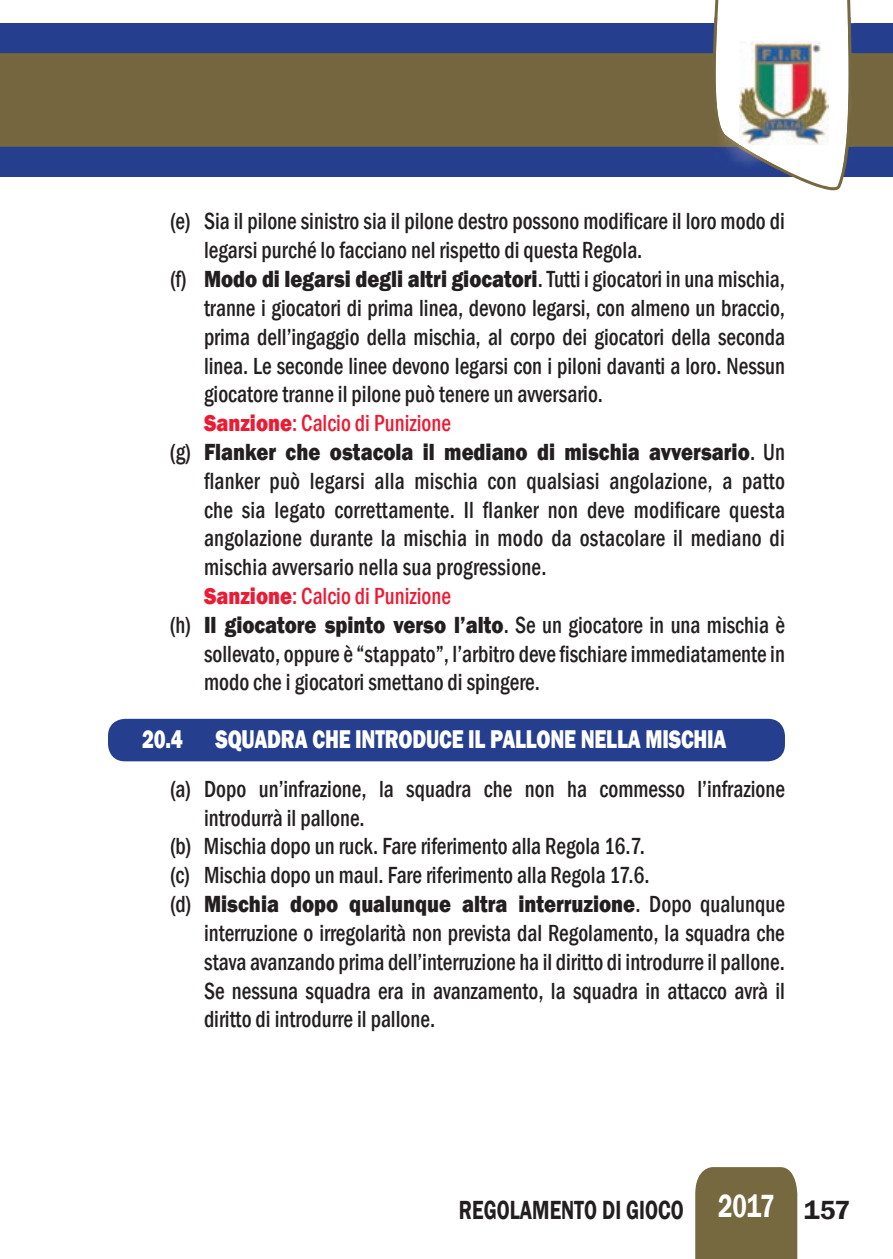
<style>
.page{position:relative;width:893px;height:1259px;background:#fff}
.page>*{position:absolute;margin:0;border:0;box-sizing:border-box;transform-origin:0 0}
.t1{font:600 27px "Franklin Gothic";color:#231f20;scale:.75 1}
.t2{font:800 26.4px "Franklin Gothic";letter-spacing:-.01em;color:#fff;scale:.77 1}
.t3{font:500 condensed 24px "Franklin Gothic";color:#231f20;scale:.9 1}
.t4{font:800 24px "Franklin Gothic";color:#231f20;scale:.85 1}
.t5{font:500 condensed 24px "Franklin Gothic";color:#ed1a33;scale:.9 1}
.s1{font-weight:800;font-stretch:normal}
.s2{font-weight:500;font-stretch:condensed}
.s3{font-size:33px;color:#fff}
</style>
<div class="page">
<div style="left:0;top:23px;width:893px;height:153px;background:#253f8e"></div>
<div style="left:0;top:55px;width:893px;height:90px;background:#75663f"></div>
<hr style="left:0;top:53px;width:893px;height:3px;background:#76683f">
<hr style="left:0;top:144px;width:893px;height:3px;background:#76683f">
<div style="left:695px;top:1167px;width:102px;height:92px;background:#76683f"></div>
<svg style="left:707px;top:0;width:149px;height:191px"></svg>
<img style="left:714px;top:17px;width:137px;height:152px">
<img style="left:740px;top:41px;width:88px;height:103px">
<div style="left:108px;top:719px;width:677px;height:42px;background:#253f8e;border-radius:17px"></div>
<p class="t3" style="left:170px;top:206px;width:685px">(e) Sia il pilone sinistro sia il pilone destro possono modificare il loro modo di</p>
<p class="t3" style="left:204px;top:234px;width:489px">legarsi purché lo facciano nel rispetto di questa Regola.</p>
<p class="t3" style="left:170px;top:263px;width:685px">(f) <span class="s1">Modo di legarsi degli altri giocatori</span>. Tutti i giocatori in una mischia,</p>
<p class="t3" style="left:204px;top:292px;width:647px">tranne i giocatori di prima linea, devono legarsi, con almeno un braccio,</p>
<p class="t3" style="left:204px;top:321px;width:647px">prima dell’ingaggio della mischia, al corpo dei giocatori della seconda</p>
<p class="t3" style="left:204px;top:350px;width:647px">linea. Le seconde linee devono legarsi con i piloni davanti a loro. Nessun</p>
<p class="t3" style="left:204px;top:378px;width:445px">giocatore tranne il pilone può tenere un avversario.</p>
<p class="t5" style="left:204px;top:407px;width:276px"><span class="s1">Sanzione</span>: Calcio di Punizione</p>
<p class="t4" style="left:170px;top:436px;width:725px"><span class="s2">(g)</span> Flanker che ostacola il mediano di mischia avversario<span class="s2">. Un</span></p>
<p class="t3" style="left:204px;top:465px;width:647px">flanker può legarsi alla mischia con qualsiasi angolazione, a patto</p>
<p class="t3" style="left:204px;top:494px;width:647px">che sia legato correttamente. Il flanker non deve modificare questa</p>
<p class="t3" style="left:204px;top:522px;width:647px">angolazione durante la mischia in modo da ostacolare il mediano di</p>
<p class="t3" style="left:204px;top:551px;width:382px">mischia avversario nella sua progressione.</p>
<p class="t5" style="left:204px;top:580px;width:276px"><span class="s1">Sanzione</span>: Calcio di Punizione</p>
<p class="t3" style="left:170px;top:609px;width:685px">(h) <span class="s1">Il giocatore spinto verso l’alto</span>. Se un giocatore in una mischia è</p>
<p class="t3" style="left:204px;top:638px;width:647px">sollevato, oppure è “stappato”, l’arbitro deve fischiare immediatamente in</p>
<p class="t3" style="left:204px;top:666px;width:375px">modo che i giocatori smettano di spingere.</p>
<p class="t2" style="left:142px;top:722px;width:761px">20.4 SQUADRA CHE INTRODUCE IL PALLONE NELLA MISCHIA</p>
<p class="t3" style="left:170px;top:773px;width:685px">(a) Dopo un’infrazione, la squadra che non ha commesso l’infrazione</p>
<p class="t3" style="left:204px;top:802px;width:180px">introdurrà il pallone.</p>
<p class="t3" style="left:170px;top:830px;width:529px">(b) Mischia dopo un ruck. Fare riferimento alla Regola 16.7.</p>
<p class="t3" style="left:170px;top:859px;width:535px">(c) Mischia dopo un maul. Fare riferimento alla Regola 17.6.</p>
<p class="t4" style="left:170px;top:888px;width:725px"><span class="s2">(d)</span> Mischia dopo qualunque altra interruzione<span class="s2">. Dopo qualunque</span></p>
<p class="t3" style="left:204px;top:917px;width:647px">interruzione o irregolarità non prevista dal Regolamento, la squadra che</p>
<p class="t3" style="left:204px;top:946px;width:647px">stava avanzando prima dell’interruzione ha il diritto di introdurre il pallone.</p>
<p class="t3" style="left:204px;top:974px;width:647px">Se nessuna squadra era in avanzamento, la squadra in attacco avrà il</p>
<p class="t3" style="left:204px;top:1003px;width:258px">diritto di introdurre il pallone.</p>
<p class="t1" style="left:459px;top:1193px;width:523px">REGOLAMENTO DI GIOCO <span class="s3">2017</span> 157</p>
</div>
